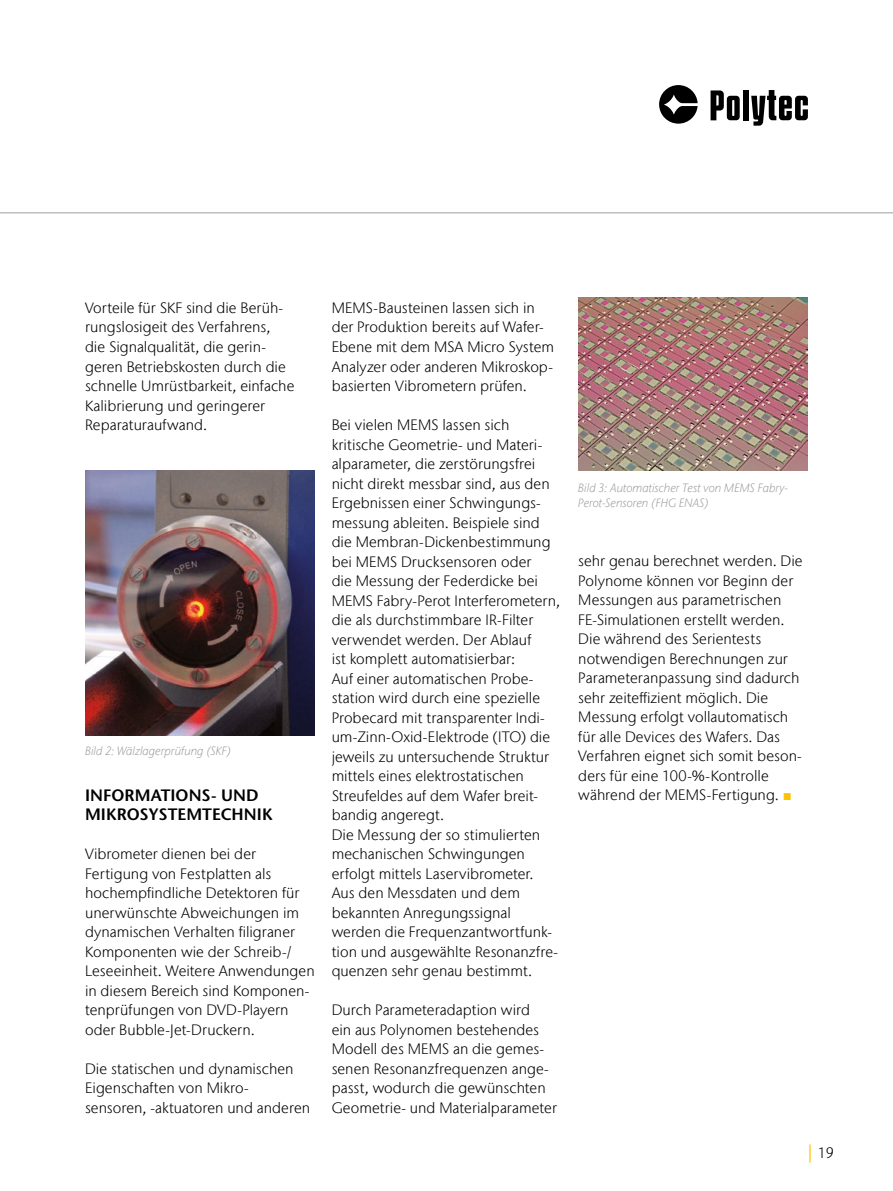
<style>
.page{position:relative;width:893px;height:1191px;background:#fff}
.page>*{position:absolute;margin:0;border:0;box-sizing:border-box;transform-origin:0 0}
.t1{font:600 16.5px/19.5px "Stone Sans";letter-spacing:.005em;color:#000}
.t2{font:300 15px/19.5px "Stone Sans IIITC Com";color:#000}
.t3{font:italic 300 12px/15px "Stone Sans IIITC Com";letter-spacing:.005em;color:#9d9d9c}
.s1{font-family:"Arial";font-weight:400;color:#fdc300}
.s2{font-family:"Stone Serif";font-weight:400;font-size:18px;color:#fdc300}
</style>
<div class="page">
<div style="left:743px;top:90px;width:6px;height:30px;background:#000"></div>
<svg style="left:711px;top:90px;width:29px;height:30px"></svg>
<svg style="left:659px;top:85px;width:39px;height:39px"></svg>
<svg style="left:751px;top:90px;width:57px;height:36px"></svg>
<hr style="left:0;top:213px;width:893px;height:1px;background:#9d9d9c">
<img style="left:85px;top:470px;width:230px;height:266px">
<img style="left:578px;top:298px;width:230px;height:172px">
<p class="t2" style="left:85px;top:298px;width:211px">Vorteile für SKF sind die Berüh&shy;rungslosigeit des Verfahrens,<br>die Signalqualität, die gerin&shy;geren Betriebskosten durch die schnelle Umrüstbarkeit, einfache<br>Kalibrierung und geringerer<br>Reparaturaufwand.</p>
<p class="t3" style="left:85px;top:743px;width:148px">Bild 2: Wälzlagerprüfung (SKF)</p>
<p class="t1" style="left:85px;top:785px;width:189px">INFORMATIONS- UND<br>MIKROSYSTEMTECHNIK</p>
<p class="t2" style="left:85px;top:844px;width:231px">Vibrometer dienen bei der<br>Fertigung von Festplatten als hochempfindliche Detektoren für unerwünschte Abweichungen im dynamischen Verhalten filigraner<br>Komponenten wie der Schreib-/<br>Leseeinheit. Weitere Anwendungen in diesem Bereich sind Komponen&shy;tenprüfungen von DVD-Playern oder Bubble-Jet-Druckern.</p>
<p class="t2" style="left:85px;top:1058px;width:227px">Die statischen und dynamischen<br>Eigenschaften von Mikro&shy;sensoren, -aktuatoren und anderen</p>
<p class="t2" style="left:332px;top:298px;width:224px">MEMS-Bausteinen lassen sich in der Produktion bereits auf Wafer-<br>Ebene mit dem MSA Micro System<br>Analyzer oder anderen Mikroskop&shy;basierten Vibrometern prüfen.</p>
<p class="t2" style="left:332px;top:415px;width:230px">Bei vielen MEMS lassen sich kritische Geometrie- und Materi&shy;alparameter, die zerstörungsfrei nicht direkt messbar sind, aus den<br>Ergebnissen einer Schwingungs&shy;messung ableiten. Beispiele sind die Membran-Dickenbestimmung bei MEMS Drucksensoren oder<br>die Messung der Federdicke bei<br>MEMS Fabry-Perot Interferometern, die als durchstimmbare IR-Filter verwendet werden. Der Ablauf<br>ist komplett automatisierbar:<br>Auf einer automatischen Probe&shy;station wird durch eine spezielle<br>Probecard mit transparenter Indi&shy;um-Zinn-Oxid-Elektrode (ITO) die jeweils zu untersuchende Struktur mittels eines elektrostatischen<br>Streufeldes auf dem Wafer breit&shy;bandig angeregt.<br>Die Messung der so stimulierten mechanischen Schwingungen erfolgt mittels Laservibrometer.<br>Aus den Messdaten und dem bekannten Anregungssignal werden die Frequenzantwortfunk&shy;tion und ausgewählte Resonanzfre&shy;quenzen sehr genau bestimmt.</p>
<p class="t2" style="left:332px;top:1000px;width:227px">Durch Parameteradaption wird<br>ein aus Polynomen bestehendes<br>Modell des MEMS an die gemes&shy;senen Resonanzfrequenzen ange&shy;passt, wodurch die gewünschten<br>Geometrie- und Materialparameter</p>
<p class="t3" style="left:578px;top:480px;width:211px">Bild 3: Automatischer Test von MEMS Fabry-<br>Perot-Sensoren (FHG ENAS)</p>
<p class="t2" style="left:578px;top:551px;width:226px">sehr genau berechnet werden. Die<br>Polynome können vor Beginn der<br>Messungen aus parametrischen<br>FE-Simulationen erstellt werden.<br>Die während des Serientests notwendigen Berechnungen zur<br>Parameteranpassung sind dadurch sehr zeiteffizient möglich. Die<br>Messung erfolgt vollautomatisch für alle Devices des Wafers. Das<br>Verfahren eignet sich somit beson&shy;ders für eine 100-%-Kontrolle während der MEMS-Fertigung. <span class="s1">■</span></p>
<p class="t2" style="left:808px;top:1143px;width:28px"><span class="s2">|</span> 19</p>
</div>
